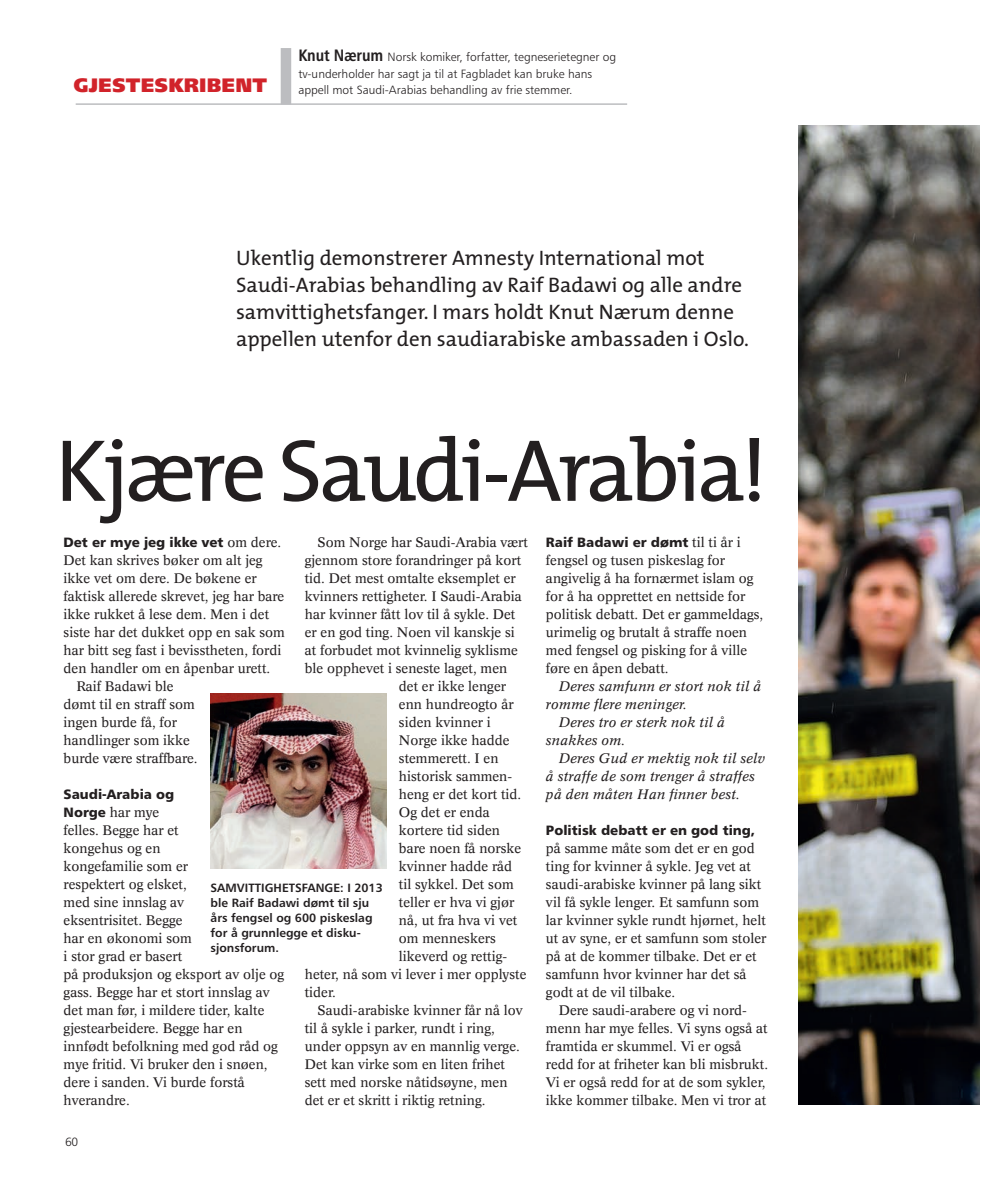
<style>
.page{position:relative;width:981px;height:1194px;background:#fff}
.page>*{position:absolute;margin:0;border:0;box-sizing:border-box;transform-origin:0 0}
.t1{font:88.8px "The Mix";letter-spacing:-.045em;color:#231f20}
.t2{font:21px/27px "The Mix";color:#231f20}
.t3{font:19.5px "Humanist 777 BT Extra Black B";letter-spacing:.01em;color:#d1232a}
.t4{font:13.5px/18px "Concorde";color:#231f20}
.t5{font:italic 13.5px "Concorde";color:#231f20}
.t6{font:13.5px "Humanist 777 BT Black B";color:#231f20}
.t7{font:12px/16.5px "Humanist 777 BT Light B";color:#231f20}
.t8{font:12px/15px "Humanist 777 BT Bold B";color:#231f20}
.s1{font-family:"Humanist 777 BT Bold Condensed B";font-size:16.5px}
.s2{font-family:"Concorde"}
.s3{font-family:"Humanist 777 BT Black B"}
</style>
<div class="page">
<img style="left:798px;top:125px;width:181px;height:979px">
<img style="left:210px;top:693px;width:176px;height:175px">
<div style="left:281px;top:48px;width:10px;height:56px;background:#bcbdc0"></div>
<hr style="left:76px;top:103px;width:551px;height:2px;background:#bcbdc0">
<h3 class="t3" style="left:73px;top:73px;width:195px">GJESTESKRIBENT</h3>
<p class="t7" style="left:298px;top:49px;width:319px"><span class="s1">Knut Nærum</span> Norsk komiker, forfatter, tegneserietegner og tv-underholder har sagt ja til at Fagbladet kan bruke hans appell mot Saudi-Arabias behandling av frie stemmer.</p>
<h2 class="t2" style="left:236px;top:245px;width:514px">Ukentlig demonstrerer Amnesty International mot Saudi-Arabias behandling av Raif Badawi og alle andre samvittighetsfanger. I mars holdt Knut Nærum denne appellen utenfor den saudi arabiske ambassaden i Oslo.</h2>
<h1 class="t1" style="left:55px;top:413px;width:713px">Kjære Saudi-Arabia!</h1>
<p class="t4" style="left:317px;top:532px;width:212px">Som Norge har Saudi-Arabia vært</p>
<p class="t4" style="left:305px;top:550px;width:218px">gjennom store forandringer på kort</p>
<p class="t4" style="left:305px;top:568px;width:212px">tid. Det mest omtalte eksemplet er</p>
<p class="t4" style="left:305px;top:586px;width:218px">kvinners rettigheter. I Saudi-Arabia</p>
<p class="t4" style="left:305px;top:604px;width:212px">har kvinner fått lov til å sykle. Det</p>
<p class="t4" style="left:305px;top:622px;width:211px">er en god ting. Noen vil kanskje si</p>
<p class="t4" style="left:305px;top:640px;width:214px">at forbudet mot kvinnelig syklisme</p>
<p class="t4" style="left:305px;top:658px;width:204px">ble opphevet i seneste laget, men</p>
<p class="t4" style="left:399px;top:676px;width:108px">det er ikke lenger</p>
<p class="t4" style="left:399px;top:694px;width:116px">enn hundreogto år</p>
<p class="t4" style="left:399px;top:712px;width:93px">siden kvinner i</p>
<p class="t4" style="left:399px;top:730px;width:112px">Norge ikke hadde</p>
<p class="t4" style="left:399px;top:748px;width:101px">stemmerett. I en</p>
<p class="t4" style="left:399px;top:766px;width:115px">historisk sammen-</p>
<p class="t4" style="left:399px;top:784px;width:124px">heng er det kort tid.</p>
<p class="t4" style="left:399px;top:802px;width:92px">Og det er enda</p>
<p class="t4" style="left:399px;top:820px;width:103px">kortere tid siden</p>
<p class="t4" style="left:399px;top:838px;width:124px">bare noen få norske</p>
<p class="t4" style="left:399px;top:856px;width:115px">kvinner hadde råd</p>
<p class="t4" style="left:399px;top:874px;width:116px">til sykkel. Det som</p>
<p class="t4" style="left:399px;top:892px;width:117px">teller er hva vi gjør</p>
<p class="t4" style="left:399px;top:910px;width:120px">nå, ut fra hva vi vet</p>
<p class="t4" style="left:399px;top:928px;width:98px">om menneskers</p>
<p class="t4" style="left:399px;top:946px;width:110px">likeverd og rettig-</p>
<p class="t4" style="left:305px;top:964px;width:223px">heter, nå som vi lever i mer opplyste</p>
<p class="t4" style="left:305px;top:982px;width:33px">tider.</p>
<p class="t4" style="left:317px;top:1000px;width:207px">Saudi-arabiske kvinner får nå lov</p>
<p class="t4" style="left:305px;top:1018px;width:191px">til å sykle i parker, rundt i ring,</p>
<p class="t4" style="left:305px;top:1036px;width:216px">under oppsyn av en mannlig verge.</p>
<p class="t4" style="left:305px;top:1054px;width:202px">Det kan virke som en liten frihet</p>
<p class="t4" style="left:305px;top:1072px;width:204px">sett med norske nåtidsøyne, men</p>
<p class="t4" style="left:305px;top:1090px;width:182px">det er et skritt i riktig retning.</p>
<p class="t6" style="left:64px;top:533px;width:219px">Det er mye jeg ikke vet <span class="s2">om dere.</span></p>
<p class="t4" style="left:64px;top:551px;width:200px">Det kan skrives bøker om alt jeg</p>
<p class="t4" style="left:64px;top:569px;width:195px">ikke vet om dere. De bøkene er</p>
<p class="t4" style="left:64px;top:587px;width:222px">faktisk allerede skrevet, jeg har bare</p>
<p class="t4" style="left:64px;top:605px;width:207px">ikke rukket å lese dem. Men i det</p>
<p class="t4" style="left:64px;top:622px;width:223px">siste har det dukket opp en sak som</p>
<p class="t4" style="left:64px;top:640px;width:219px">har bitt seg fast i bevisstheten, fordi</p>
<p class="t4" style="left:64px;top:658px;width:208px">den handler om en åpenbar urett.</p>
<p class="t4" style="left:76px;top:676px;width:99px">Raif Badawi ble</p>
<p class="t4" style="left:64px;top:694px;width:133px">dømt til en straff som</p>
<p class="t4" style="left:64px;top:712px;width:115px">ingen burde få, for</p>
<p class="t4" style="left:64px;top:730px;width:128px">handlinger som ikke</p>
<p class="t4" style="left:64px;top:748px;width:135px">burde være straffbare.</p>
<p class="t6" style="left:64px;top:785px;width:112px">Saudi-Arabia og</p>
<p class="t4" style="left:64px;top:802px;width:222px"><span class="s3">Norge</span> har mye<br>felles. Begge har et<br>kongehus og en<br>kongefamilie som er<br>respektert og elsket,<br>med sine innslag av<br>eksentrisitet. Begge<br>har en økonomi som<br>i stor grad er basert<br>på produksjon og eksport av olje og gass. Begge har et stort innslag av det man før, i mildere tider, kalte gjestearbeidere. Begge har en innfødt befolkning med god råd og mye fritid. Vi bruker den i snøen, dere i sanden. Vi burde forstå hverandre.</p>
<p class="t8" style="left:210px;top:879px;width:174px">SAMVITTIGHETSFANGE: I 2013 ble Raif Badawi dømt til sju års fengsel og 600 piskeslag for å grunnlegge et disku&shy;sjonsforum.</p>
<p class="t7" style="left:65px;top:1133px;width:15px">60</p>
<p class="t6" style="left:546px;top:533px;width:196px">Raif Badawi er dømt <span class="s2">til ti år i</span></p>
<p class="t4" style="left:546px;top:550px;width:219px">fengsel og tusen piskeslag for angivelig å ha fornærmet islam og for å ha opprettet en nettside for politisk debatt. Det er gammeldags, urimelig og brutalt å straffe noen med fengsel og pisking for å ville føre en åpen debatt.</p>
<p class="t5" style="left:558px;top:677px;width:204px">Deres samfunn er stort nok til å</p>
<p class="t5" style="left:546px;top:695px;width:143px">romme flere meninger.</p>
<p class="t5" style="left:558px;top:713px;width:168px">Deres tro er sterk nok til å</p>
<p class="t5" style="left:546px;top:731px;width:81px">snakkes om.</p>
<p class="t5" style="left:558px;top:749px;width:208px">Deres Gud er mektig nok til selv</p>
<p class="t5" style="left:546px;top:767px;width:211px">å straffe de som trenger å straffes</p>
<p class="t5" style="left:546px;top:785px;width:196px">på den måten Han finner best.</p>
<p class="t6" style="left:546px;top:821px;width:211px">Politisk debatt er en god ting,</p>
<p class="t4" style="left:546px;top:838px;width:222px">på samme måte som det er en god ting for kvinner å sykle. Jeg vet at saudi-arabiske kvinner på lang sikt vil få sykle lenger. Et samfunn som lar kvinner sykle rundt hjørnet, helt ut av syne, er et samfunn som stoler på at de kommer tilbake. Det er et samfunn hvor kvinner har det så godt at de vil tilbake.</p>
<p class="t4" style="left:546px;top:1000px;width:224px;text-indent:13px">Dere saudi-arabere og vi nord&shy;menn har mye felles. Vi syns også at framtida er skummel. Vi er også redd for at friheter kan bli misbrukt.<br>Vi er også redd for at de som sykler, ikke kommer tilbake. Men vi tror at</p>
</div>
